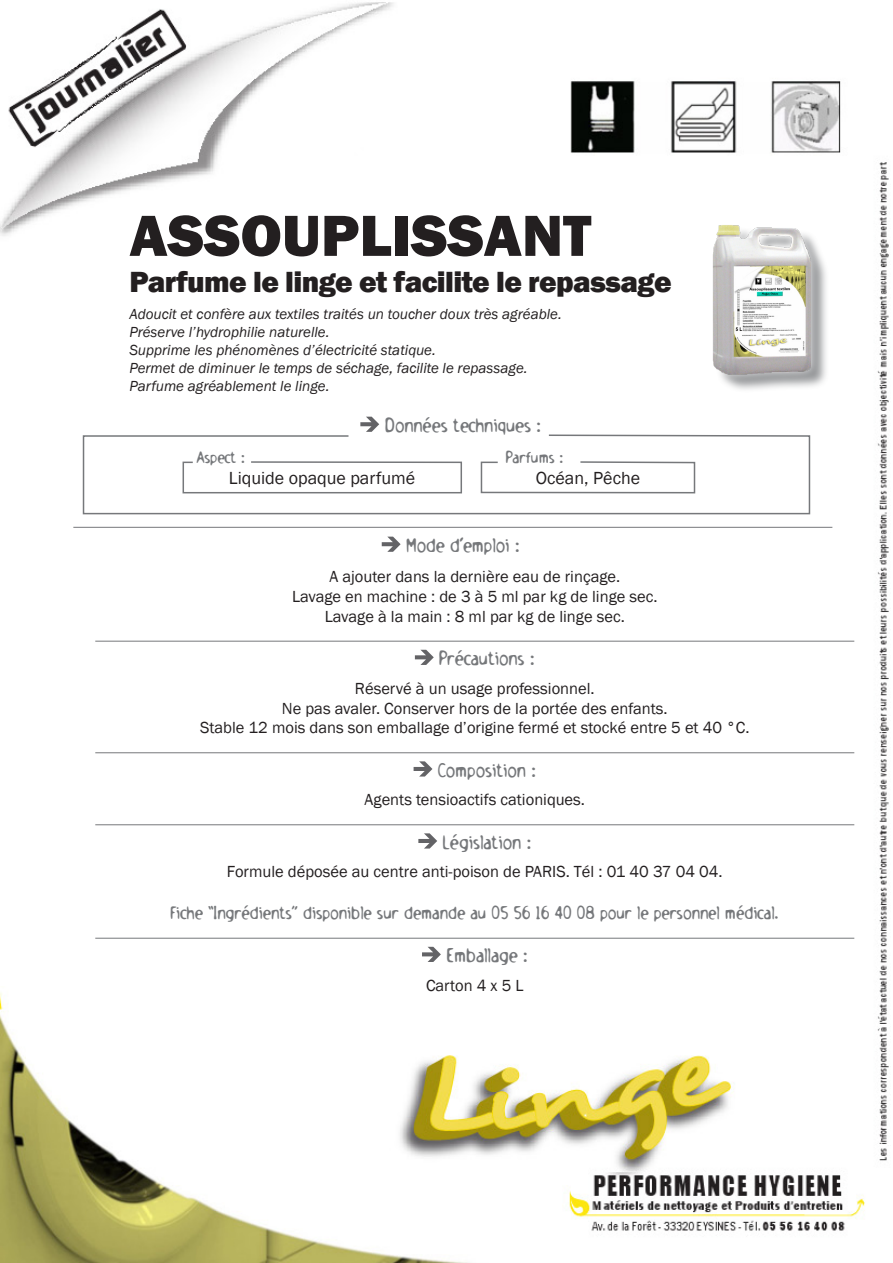
<style>
.page{position:relative;width:893px;height:1263px;background:#fff}
.page>*{position:absolute;margin:0;border:0;box-sizing:border-box;transform-origin:0 0}
.t1{font:800 60px "Franklin Gothic";color:#231f20}
.t2{font:800 30px "Franklin Gothic";letter-spacing:-.02em;color:#231f20}
.t3{font:19.5px "Holstein";color:#76787b}
.t4{font:18px "Holstein";color:#76787b}
.t5{font:18px "Franklin Gothic";color:#231f20}
.t6{font:16.5px "Franklin Gothic";color:#231f20}
.t7{font:16.5px "Holstein";color:#76787b}
.t8{font:italic 15px "Franklin Gothic";color:#231f20}
</style>
<div class="page">
<img style="left:0;top:2px;width:889px;height:1261px">
<hr style="left:95px;top:641px;width:759px;height:1px;background:#76787b">
<svg style="left:415px;top:650px;width:19px;height:15px"></svg>
<hr style="left:95px;top:752px;width:759px;height:1px;background:#76787b">
<svg style="left:414px;top:761px;width:18px;height:15px"></svg>
<hr style="left:95px;top:824px;width:759px;height:1px;background:#76787b">
<svg style="left:418px;top:833px;width:19px;height:15px"></svg>
<hr style="left:95px;top:938px;width:759px;height:1px;background:#76787b">
<svg style="left:422px;top:947px;width:19px;height:15px"></svg>
<svg style="left:82px;top:434px;width:729px;height:81px"></svg>
<svg style="left:182px;top:460px;width:281px;height:34px"></svg>
<svg style="left:360px;top:417px;width:19px;height:15px"></svg>
<svg style="left:382px;top:537px;width:19px;height:15px"></svg>
<hr style="left:73px;top:527px;width:759px;height:1px;background:#76787b">
<svg style="left:480px;top:460px;width:216px;height:34px"></svg>
<img style="left:685px;top:206px;width:147px;height:186px">
<p class="t1" style="left:129px;top:197px;width:463px">ASSOUPLISSANT</p>
<p class="t2" style="left:129px;top:262px;width:544px">Parfume le linge et facilite le repassage</p>
<p class="t8" style="left:129px;top:304px;width:434px">Adoucit et confère aux textiles traités un toucher doux très agréable.</p>
<p class="t8" style="left:129px;top:322px;width:202px">Préserve l’hydrophilie naturelle.</p>
<p class="t8" style="left:129px;top:340px;width:308px">Supprime les phénomènes d’électricité statique.</p>
<p class="t8" style="left:129px;top:358px;width:400px">Permet de diminuer le temps de séchage, facilite le repassage.</p>
<p class="t8" style="left:129px;top:376px;width:202px">Parfume agréablement le linge.</p>
<p class="t7" style="left:197px;top:447px;width:50px">Aspect :</p>
<p class="t3" style="left:385px;top:413px;width:158px">Données techniques :</p>
<p class="t7" style="left:506px;top:447px;width:59px">Parfums :</p>
<p class="t5" style="left:229px;top:467px;width:188px">Liquide opaque parfumé</p>
<p class="t5" style="left:536px;top:466px;width:106px">Océan, Pêche</p>
<p class="t3" style="left:406px;top:533px;width:115px">Mode d’emploi :</p>
<p class="t6" style="left:329px;top:566px;width:292px">A ajouter dans la dernière eau de rinçage.</p>
<p class="t6" style="left:292px;top:586px;width:367px">Lavage en machine : de 3 à 5 ml par kg de linge sec.</p>
<p class="t6" style="left:325px;top:606px;width:301px">Lavage à la main : 8 ml par kg de linge sec.</p>
<p class="t3" style="left:439px;top:646px;width:97px">Précautions :</p>
<p class="t6" style="left:355px;top:678px;width:241px">Réservé à un usage professionnel.</p>
<p class="t6" style="left:282px;top:698px;width:387px">Ne pas avaler. Conserver hors de la portée des enfants.</p>
<p class="t6" style="left:200px;top:718px;width:551px">Stable 12 mois dans son emballage d’origine fermé et stocké entre 5 et 40 °C.</p>
<p class="t3" style="left:438px;top:757px;width:99px">Composition :</p>
<p class="t6" style="left:365px;top:790px;width:222px">Agents tensioactifs cationiques.</p>
<p class="t3" style="left:443px;top:829px;width:90px">Législation :</p>
<p class="t6" style="left:227px;top:862px;width:497px">Formule déposée au centre anti-poison de PARIS. Tél : 01 40 37 04 04.</p>
<p class="t4" style="left:171px;top:901px;width:609px">Fiche “Ingrédients” disponible sur demande au 05 56 16 40 08 pour le personnel médical.</p>
<p class="t3" style="left:447px;top:943px;width:83px">Emballage :</p>
<p class="t6" style="left:426px;top:975px;width:99px">Carton 4 x 5 L</p>
</div>
